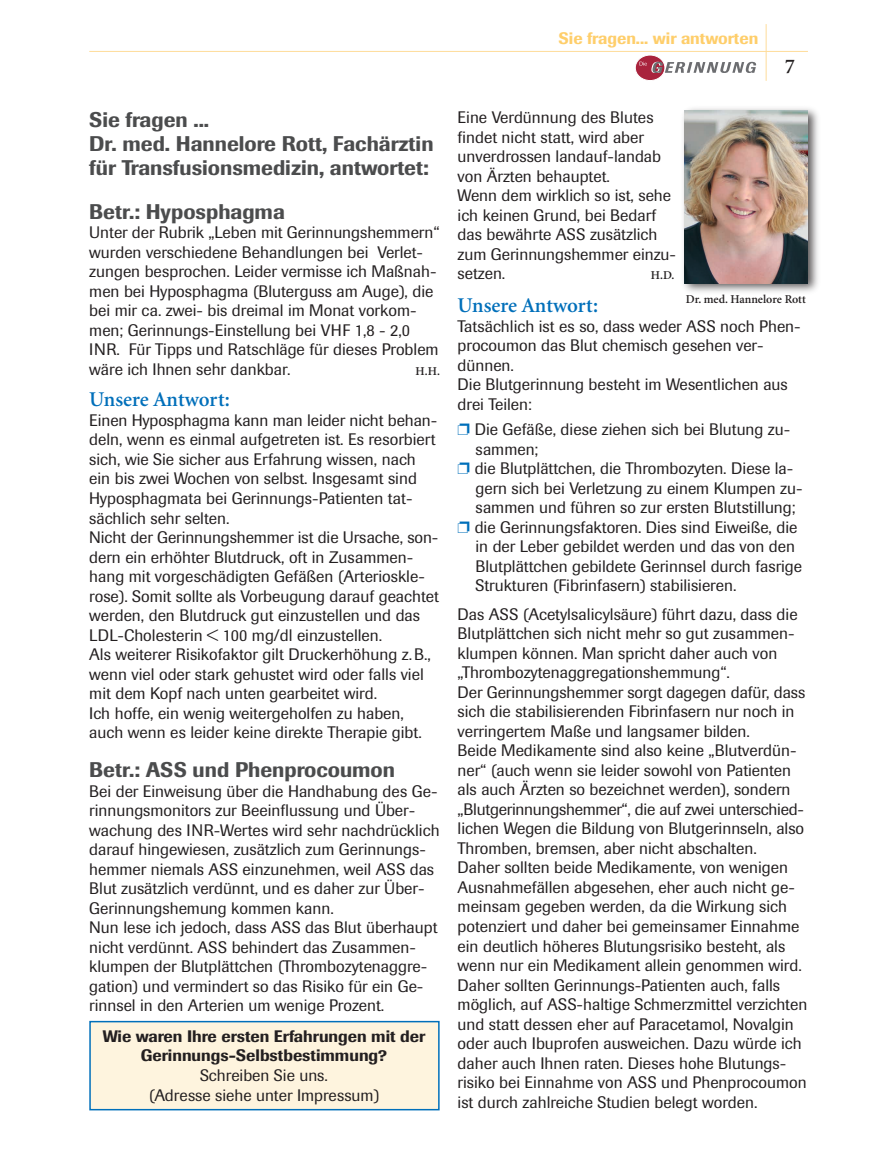
<style>
.page{position:relative;width:893px;height:1170px;background:#fff}
.page>*{position:absolute;margin:0;border:0;box-sizing:border-box;transform-origin:0 0}
.t1{font:500 21px/24px "Imago";color:#4b4c4d}
.t2{font:600 21px "Minion";letter-spacing:-.005em;color:#006fba}
.t3{font:600 21px "Minion";color:#231f20}
.t4{font:16.5px/19.5px "Imago";color:#231f20}
.t5{font:500 16.5px/19.5px "Imago";color:#231f20;text-align:center}
.t6{font:500 16.5px "Imago";color:#fece6b}
.t7{font:600 12px "Minion";color:#231f20}
.s1{color:#006fba}
</style>
<div class="page">
<hr style="left:766px;top:24px;width:1px;height:57px;background:#fedc9a">
<svg style="left:635px;top:55px;width:30px;height:26px"></svg>
<div style="left:635px;top:55px;width:30px;height:26px;border:1px solid #fff;border-radius:50%"></div>
<svg style="left:640px;top:62px;width:116px;height:11px"></svg>
<hr style="left:89px;top:51px;width:719px;height:1px;background:#fedc9a">
<div style="left:679px;top:104px;width:143px;height:192px;background:#231f20;opacity:.75"></div>
<img style="left:685px;top:111px;width:123px;height:172px">
<div style="left:90px;top:1021px;width:349px;height:88px;background:#fef4de"></div>
<div style="left:89px;top:1020px;width:351px;height:90px;border:2px solid #006fba"></div>
<p class="t1" style="left:89px;top:108px;width:346px">Sie fragen ...<br>Dr. med. Hannelore Rott, Fachärztin für Transfusionsmedizin, antwortet:</p>
<p class="t1" style="left:89px;top:199px;width:197px">Betr.: Hyposphagma</p>
<p class="t4" style="left:89px;top:223px;width:352px">Unter der Rubrik „Leben mit Gerinnungshemmern“ wurden verschiedene Behandlungen bei Verlet&shy;zungen besprochen. Leider vermisse ich Maßnah&shy;men bei Hyposphagma (Bluterguss am Auge), die bei mir ca. zwei- bis dreimal im Monat vorkom&shy;men; Gerinnungs-Einstellung bei VHF 1,8 - 2,0<br>INR. Für Tipps und Ratschläge für dieses Problem wäre ich Ihnen sehr dankbar.</p>
<p class="t7" style="left:416px;top:365px;width:26px">H.H.</p>
<p class="t2" style="left:89px;top:389px;width:142px">Unsere Antwort:</p>
<p class="t4" style="left:89px;top:410px;width:351px">Einen Hyposphagma kann man leider nicht behan&shy;deln, wenn es einmal aufgetreten ist. Es resorbiert sich, wie Sie sicher aus Erfahrung wissen, nach ein bis zwei Wochen von selbst. Insgesamt sind Hyposphagmata bei Gerinnungs-Patienten tat&shy;sächlich sehr selten.<br>Nicht der Gerinnungshemmer ist die Ursache, son&shy;dern ein erhöhter Blutdruck, oft in Zusammen&shy;hang mit vorgeschädigten Gefäßen (Arterioskle&shy;rose). Somit sollte als Vorbeugung darauf geachtet werden, den Blutdruck gut einzustellen und das LDL-Cholesterin &lt; 100 mg/dl einzustellen.<br>Als weiterer Risikofaktor gilt Druckerhöhung z. B., wenn viel oder stark gehustet wird oder falls viel mit dem Kopf nach unten gearbeitet wird.<br>Ich hoffe, ein wenig weitergeholfen zu haben, auch wenn es leider keine direkte Therapie gibt.</p>
<p class="t1" style="left:89px;top:757px;width:307px">Betr.: ASS und Phenprocoumon</p>
<p class="t4" style="left:89px;top:781px;width:352px">Bei der Einweisung über die Handhabung des Ge&shy;rinnungsmonitors zur Beeinflussung und Über&shy;wachung des INR-Wertes wird sehr nachdrücklich darauf hingewiesen, zusätzlich zum Gerinnungs&shy;hemmer niemals ASS einzunehmen, weil ASS das Blut zusätzlich verdünnt, und es daher zur Über-Gerinnungshemung kommen kann.<br>Nun lese ich jedoch, dass ASS das Blut überhaupt nicht verdünnt. ASS behindert das Zusammen&shy;klumpen der Blutplättchen (Thrombozytenaggre&shy;gation) und vermindert so das Risiko für ein Ge&shy;rinnsel in den Arterien um wenige Prozent.</p>
<p class="t5" style="left:103px;top:1026px;width:324px">Wie waren Ihre ersten Erfahrungen mit der<br>Gerinnungs-Selbstbestimmung?</p>
<p class="t4" style="left:149px;top:1065px;width:232px;text-align:center">Schreiben Sie uns.<br>(Adresse siehe unter Impressum)</p>
<p class="t6" style="left:559px;top:28px;width:201px">Sie fragen... wir antworten</p>
<p class="t4" style="left:458px;top:108px;width:220px">Eine Verdünnung des Blutes findet nicht statt, wird aber unverdrossen landauf-landab von Ärzten behauptet.<br>Wenn dem wirklich so ist, sehe ich keinen Grund, bei Bedarf das bewährte ASS zusätzlich zum Gerinnungshemmer einzu&shy;setzen.</p>
<p class="t7" style="left:651px;top:269px;width:25px">H.D.</p>
<p class="t3" style="left:785px;top:55px;width:12px">7</p>
<p class="t7" style="left:686px;top:292px;width:122px">Dr. med. Hannelore Rott</p>
<p class="t2" style="left:458px;top:294px;width:142px">Unsere Antwort:</p>
<p class="t4" style="left:458px;top:316px;width:345px">Tatsächlich ist es so, dass weder ASS noch Phen&shy;procoumon das Blut chemisch gesehen ver&shy;dünnen.<br>Die Blutgerinnung besteht im Wesentlichen aus drei Teilen:</p>
<p class="t4" style="left:458px;top:420px;width:334px"><span class="s1">❐</span> Die Gefäße, diese ziehen sich bei Blutung zu-</p>
<p class="t4" style="left:475px;top:439px;width:64px">sammen;</p>
<p class="t4" style="left:458px;top:459px;width:337px"><span class="s1">❐</span> die Blutplättchen, die Thrombozyten. Diese la-</p>
<p class="t4" style="left:475px;top:478px;width:328px">gern sich bei Verletzung zu einem Klumpen zu-</p>
<p class="t4" style="left:475px;top:498px;width:322px">sammen und führen so zur ersten Blutstillung;</p>
<p class="t4" style="left:458px;top:517px;width:341px"><span class="s1">❐</span> die Gerinnungsfaktoren. Dies sind Eiweiße, die</p>
<p class="t4" style="left:475px;top:537px;width:321px">in der Leber gebildet werden und das von den</p>
<p class="t4" style="left:475px;top:556px;width:328px">Blutplättchen gebildete Gerinnsel durch fasrige</p>
<p class="t4" style="left:475px;top:576px;width:262px">Strukturen (Fibrinfasern) stabilisieren.</p>
<p class="t4" style="left:458px;top:604px;width:351px">Das ASS (Acetylsalicylsäure) führt dazu, dass die Blutplättchen sich nicht mehr so gut zusammen&shy;klumpen können. Man spricht daher auch von „Thrombozytenaggregationshemmung“.<br>Der Gerinnungshemmer sorgt dagegen dafür, dass sich die stabilisierenden Fibrinfasern nur noch in verringertem Maße und langsamer bilden.<br>Beide Medikamente sind also keine „Blutverdün&shy;ner“ (auch wenn sie leider sowohl von Patienten als auch Ärzten so bezeichnet werden), sondern „Blutgerinnungshemmer“, die auf zwei unterschied&shy;lichen Wegen die Bildung von Blutgerinnseln, also Thromben, bremsen, aber nicht abschalten.<br>Daher sollten beide Medikamente, von wenigen Ausnahmefällen abgesehen, eher auch nicht ge&shy;meinsam gegeben werden, da die Wirkung sich potenziert und daher bei gemeinsamer Einnahme ein deutlich höheres Blutungsrisiko besteht, als wenn nur ein Medikament allein genommen wird.<br>Daher sollten Gerinnungs-Patienten auch, falls möglich, auf ASS-haltige Schmerzmittel verzichten und statt dessen eher auf Paracetamol, Novalgin oder auch Ibuprofen ausweichen. Dazu würde ich daher auch Ihnen raten. Dieses hohe Blutungs&shy;risiko bei Einnahme von ASS und Phenprocoumon ist durch zahlreiche Studien belegt worden.</p>
</div>
